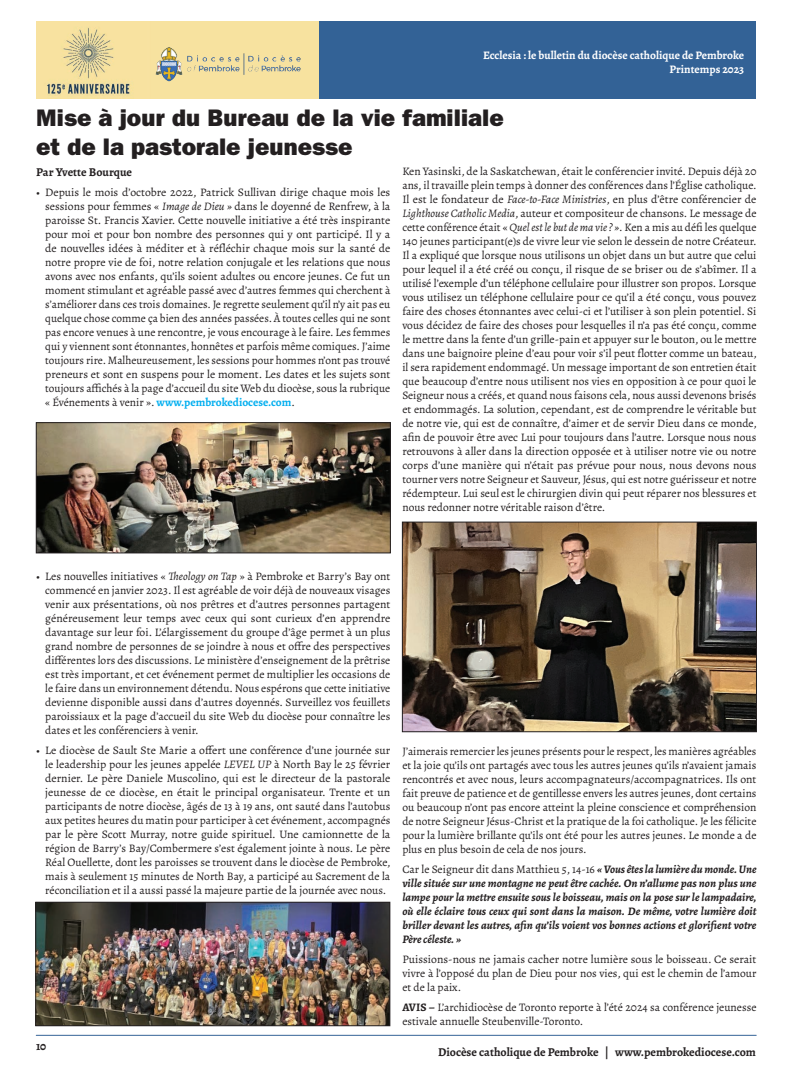
<style>
.page{position:relative;width:792px;height:1080px;background:#fff}
.page>*{position:absolute;margin:0;border:0;box-sizing:border-box;transform-origin:0 0}
.t1{font:24px/28.8px "ITC Franklin Gothic Std Hvy";color:#231f20}
.t2{font:700 12px "Alegreya";color:#231f20}
.t3{font:11.5px/14px "Alegreya";color:#231f20;text-align:justify}
.t4{font:italic 700 11.5px/14px "Alegreya";color:#231f20;text-align:justify}
.t5{font:700 11.5px/14px "Alegreya";color:#fff;text-align:right}
.s1{font-style:italic}
.s2{font-weight:700;color:#00aeef}
.s3{font-weight:400;font-style:normal}
.s4{font-weight:700}
</style>
<div class="page">
<div style="left:319px;top:21px;width:437px;height:78px;background:#336296"></div>
<hr style="left:36px;top:1035px;width:720px;height:1px;background:#336296">
<div style="left:36px;top:21px;width:283px;height:78px;background:#f7e29f"></div>
<img style="left:47px;top:28px;width:83px;height:67px">
<img style="left:155px;top:47px;width:146px;height:35px">
<img style="left:38px;top:424px;width:351px;height:127px">
<div style="left:36px;top:422px;width:355px;height:131px;border:1px solid #231f20"></div>
<img style="left:38px;top:904px;width:350px;height:120px">
<div style="left:36px;top:902px;width:354px;height:124px;border:1px solid #231f20"></div>
<img style="left:404px;top:524px;width:351px;height:206px">
<div style="left:402px;top:522px;width:355px;height:210px;border:1px solid #231f20"></div>
<p class="t5" style="left:483px;top:48px;width:263px">Ecclesia : le bulletin du diocèse catholique de Pembroke<br>Printemps 2023</p>
<h1 class="t1" style="left:36px;top:103px;width:469px">Mise à jour du Bureau de la vie familiale et de la pastorale jeunesse</h1>
<p class="t2" style="left:36px;top:163px;width:97px">Par Yvette Bourque</p>
<p class="t3" style="left:45px;top:185px;width:347px;text-indent:-9px">• Depuis le mois d’octobre 2022, Patrick Sullivan dirige chaque mois les sessions pour femmes « <span class="s1">Image de Dieu »</span> dans le doyenné de Renfrew, à la paroisse St. Francis Xavier. Cette nouvelle initiative a été très inspirante pour moi et pour bon nombre des personnes qui y ont participé. Il y a de nouvelles idées à méditer et à réfléchir chaque mois sur la santé de notre propre vie de foi, notre relation conjugale et les relations que nous avons avec nos enfants, qu’ils soient adultes ou encore jeunes. Ce fut un moment stimulant et agréable passé avec d’autres femmes qui cherchent à s’améliorer dans ces trois domaines. Je regrette seulement qu’il n’y ait pas eu quelque chose comme ça bien des années passées. À toutes celles qui ne sont pas encore venues à une rencontre, je vous encourage à le faire. Les femmes qui y viennent sont étonnantes, honnêtes et parfois même comiques. J’aime toujours rire. Malheureusement, les sessions pour hommes n’ont pas trouvé preneurs et sont en suspens pour le moment. Les dates et les sujets sont toujours affichés à la page d’accueil du site Web du diocèse, sous la rubrique « Événements à venir ». <span class="s2">www.pembrokediocese.com</span>.</p>
<p class="t3" style="left:402px;top:164px;width:356px">Ken Yasinski, de la Saskatchewan, était le conférencier invité. Depuis déjà 20 ans, il travaille plein temps à donner des conférences dans l’Église catholique.<br>Il est le fondateur de <span class="s1">Face-to-Face Ministries</span>, en plus d’être conférencier de <span class="s1">Lighthouse Catholic Media</span>, auteur et compositeur de chansons. Le message de cette conférence était « <span class="s1">Quel est le but de ma vie ? »</span>. Ken a mis au défi les quelque 140 jeunes participant(e)s de vivre leur vie selon le dessein de notre Créateur.<br>Il a expliqué que lorsque nous utilisons un objet dans un but autre que celui pour lequel il a été créé ou conçu, il risque de se briser ou de s’abîmer. Il a utilisé l’exemple d’un téléphone cellulaire pour illustrer son propos. Lorsque vous utilisez un téléphone cellulaire pour ce qu’il a été conçu, vous pouvez faire des choses étonnantes avec celui-ci et l’utiliser à son plein potentiel. Si vous décidez de faire des choses pour lesquelles il n’a pas été conçu, comme le mettre dans la fente d’un grille-pain et appuyer sur le bouton, ou le mettre dans une baignoire pleine d’eau pour voir s’il peut flotter comme un bateau, il sera rapidement endommagé. Un message important de son entretien était que beaucoup d’entre nous utilisent nos vies en opposition à ce pour quoi le Seigneur nous a créés, et quand nous faisons cela, nous aussi devenons brisés et endommagés. La solution, cependant, est de comprendre le véritable but de notre vie, qui est de connaître, d’aimer et de servir Dieu dans ce monde, afin de pouvoir être avec Lui pour toujours dans l’autre. Lorsque nous nous retrouvons à aller dans la direction opposée et à utiliser notre vie ou notre corps d’une manière qui n’était pas prévue pour nous, nous devons nous tourner vers notre Seigneur et Sauveur, Jésus, qui est notre guérisseur et notre rédempteur. Lui seul est le chirurgien divin qui peut réparer nos blessures et nous redonner notre véritable raison d’être.</p>
<p class="t3" style="left:45px;top:569px;width:347px;text-indent:-9px">• Les nouvelles initiatives « <span class="s1">Theology on Tap</span> » à Pembroke et Barry’s Bay ont commencé en janvier 2023. Il est agréable de voir déjà de nouveaux visages venir aux présentations, où nos prêtres et d’autres personnes partagent généreusement leur temps avec ceux qui sont curieux d’en apprendre davantage sur leur foi. L’élargissement du groupe d’âge permet à un plus grand nombre de personnes de se joindre à nous et offre des perspectives différentes lors des discussions. Le ministère d’enseignement de la prêtrise est très important, et cet événement permet de multiplier les occasions de le faire dans un environnement détendu. Nous espérons que cette initiative devienne disponible aussi dans d’autres doyennés. Surveillez vos feuillets paroissiaux et la page d’accueil du site Web du diocèse pour connaître les dates et les conférenciers à venir.</p>
<p class="t3" style="left:45px;top:743px;width:347px;text-indent:-9px">• Le diocèse de Sault Ste Marie a offert une conférence d’une journée sur le leadership pour les jeunes appelée <span class="s1">LEVEL UP</span> à North Bay le 25 février dernier. Le père Daniele Muscolino, qui est le directeur de la pastorale jeunesse de ce diocèse, en était le principal organisateur. Trente et un participants de notre diocèse, âgés de 13 à 19 ans, ont sauté dans l’autobus aux petites heures du matin pour participer à cet événement, accompagnés par le père Scott Murray, notre guide spirituel. Une camionnette de la région de Barry’s Bay/Combermere s’est également jointe à nous. Le père Réal Ouellette, dont les paroisses se trouvent dans le diocèse de Pembroke, mais à seulement 15 minutes de North Bay, a participé au Sacrement de la réconciliation et il a aussi passé la majeure partie de la journée avec nous.</p>
<p class="t2" style="left:36px;top:1037px;width:12px">10</p>
<p class="t3" style="left:402px;top:744px;width:356px">J’aimerais remercier les jeunes présents pour le respect, les manières agréables et la joie qu’ils ont partagés avec tous les autres jeunes qu’ils n’avaient jamais rencontrés et avec nous, leurs accompagnateurs/accompagnatrices. Ils ont fait preuve de patience et de gentillesse envers les autres jeunes, dont certains ou beaucoup n’ont pas encore atteint la pleine conscience et compréhension de notre Seigneur Jésus-Christ et la pratique de la foi catholique. Je les félicite pour la lumière brillante qu’ils ont été pour les autres jeunes. Le monde a de plus en plus besoin de cela de nos jours.</p>
<p class="t4" style="left:402px;top:861px;width:356px"><span class="s3">Car le Seigneur dit dans Matthieu 5, 14-16</span> « Vous êtes la lumière du monde. Une ville située sur une montagne ne peut être cachée. On n’allume pas non plus une lampe pour la mettre ensuite sous le boisseau, mais on la pose sur le lampadaire, où elle éclaire tous ceux qui sont dans la maison. De même, votre lumière doit briller devant les autres, afin qu’ils voient vos bonnes actions et glorifient votre Père céleste. »</p>
<p class="t3" style="left:402px;top:952px;width:356px">Puissions-nous ne jamais cacher notre lumière sous le boisseau. Ce serait vivre à l’opposé du plan de Dieu pour nos vies, qui est le chemin de l’amour et de la paix.</p>
<p class="t3" style="left:402px;top:1000px;width:356px"><span class="s4">AVIS –</span> L’archidiocèse de Toronto reporte à l’été 2024 sa conférence jeunesse estivale annuelle Steubenville-Toronto.</p>
<p class="t2" style="left:438px;top:1043px;width:319px">Diocèse catholique de Pembroke | www.pembrokediocese.com</p>
</div>
